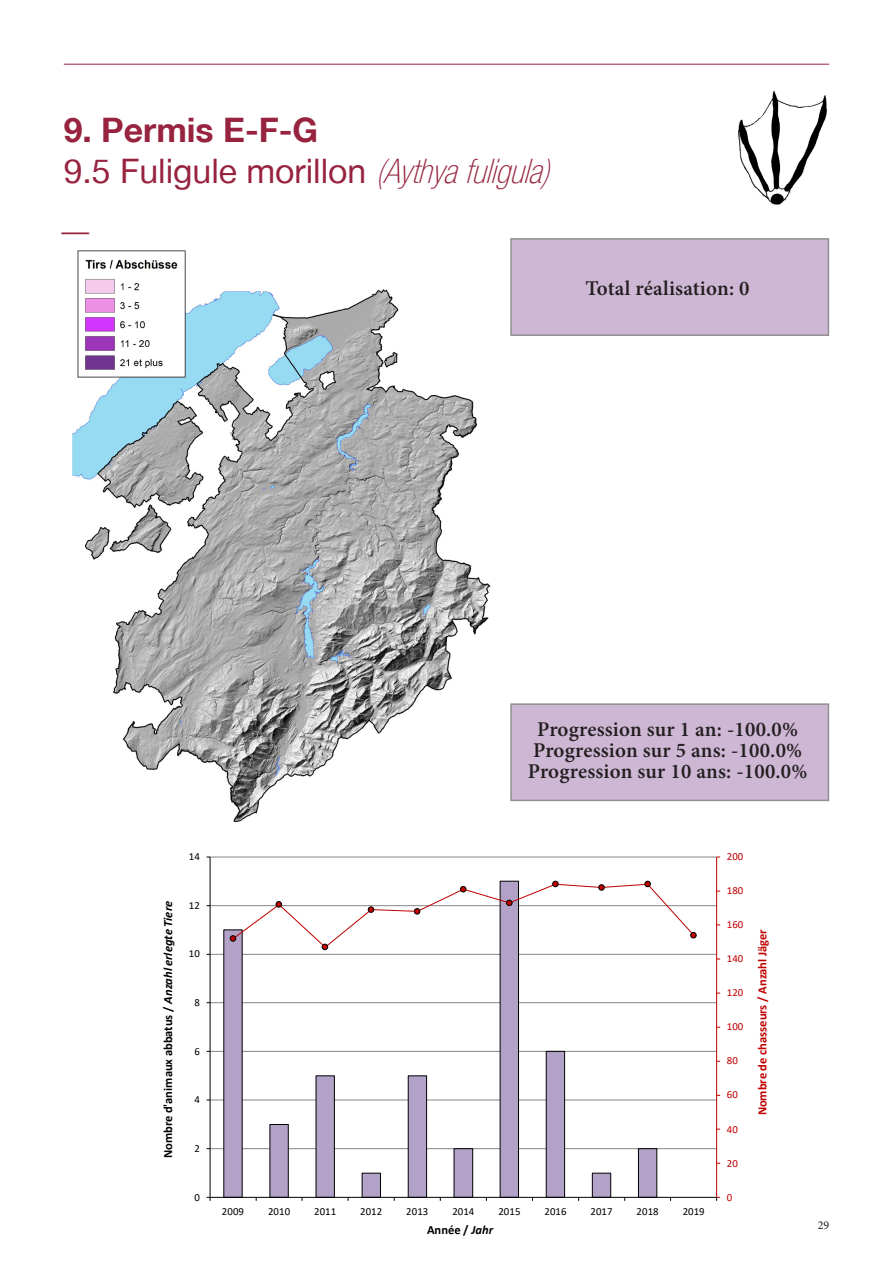
<style>
.page{position:relative;width:893px;height:1263px;background:#fff}
.page>*{position:absolute;margin:0;border:0;box-sizing:border-box;transform-origin:0 0}
._01_titre_principale{font:33.75px/40.5px "Helvetica Neue LT";color:#97233f}
._01_titre_principale-2{font:33.75px "Minion Pro";color:#97233f}
._05_texte_principal{font:600 21px/21px "Minion Pro";letter-spacing:.01em;color:#231f20;text-align:center}
.t1{font:700 12.6px "Calibri";color:#000}
.t2{font:700 12.6px "Calibri";letter-spacing:-.005em;color:#c00000}
.t3{font:12px "Minion Pro";color:#231f20}
.t4{font:10.8px "Calibri";letter-spacing:.005em;color:#000}
.t5{font:10.8px "Calibri";letter-spacing:.005em;color:#c00000}
.s1{font-weight:700}
.s2{font-weight:100;font-style:italic;font-stretch:condensed}
.s3{font-style:italic}
</style>
<div class="page">
<hr style="left:64px;top:64px;width:765px;height:1px;background:#97233f">
<div style="left:511px;top:239px;width:317px;height:96px;background:#cdb7d4"></div>
<div style="left:511px;top:704px;width:317px;height:96px;background:#cdb7d4"></div>
<img style="left:738px;top:90px;width:89px;height:115px">
<img style="left:72px;top:250px;width:419px;height:572px">
<hr style="left:210px;top:1148px;width:507px;height:1px;background:#868686">
<hr style="left:210px;top:1100px;width:507px;height:1px;background:#868686">
<hr style="left:210px;top:1051px;width:507px;height:1px;background:#868686">
<hr style="left:210px;top:1002px;width:507px;height:1px;background:#868686">
<hr style="left:210px;top:954px;width:507px;height:1px;background:#868686">
<hr style="left:210px;top:905px;width:507px;height:1px;background:#868686">
<hr style="left:210px;top:857px;width:507px;height:1px;background:#868686">
<svg style="left:223px;top:905px;width:434px;height:292px"></svg>
<hr style="left:716px;top:857px;width:1px;height:340px;background:#c00000">
<hr style="left:210px;top:857px;width:1px;height:340px;background:#000">
<hr style="left:210px;top:1197px;width:507px;height:1px;background:#000">
<svg style="left:230px;top:881px;width:466px;height:69px"></svg>
<p class="_01_titre_principale" style="left:64px;top:109px;width:489px"><span class="s1">9. Permis E-F-G<br></span>9.5 Fuligule morillon <span class="s2">(Aythyafuligula)</span></p>
<p class="_01_titre_principale-2" style="left:60px;top:208px;width:33px">—</p>
<p class="_05_texte_principal" style="left:586px;top:277px;width:166px">Total réalisation: 0</p>
<p class="_05_texte_principal" style="left:528px;top:718px;width:281px">Progression sur 1 an: -100.0%<br>Progression sur 5 ans: -100.0%<br>Progression sur 10 ans: -100.0%</p>
<p class="t4" style="left:189px;top:849px;width:13px">14</p>
<p class="t1" style="left:159px;top:1158px;width:259px;rotate:-90deg">Nombre d'animaux abbatus / <span class="s3">Anzahl erlegte Tiere</span></p>
<p class="t4" style="left:189px;top:898px;width:13px">12</p>
<p class="t4" style="left:189px;top:946px;width:13px">10</p>
<p class="t4" style="left:194px;top:995px;width:7px">8</p>
<p class="t4" style="left:194px;top:1044px;width:7px">6</p>
<p class="t4" style="left:194px;top:1092px;width:7px">4</p>
<p class="t4" style="left:194px;top:1141px;width:7px">2</p>
<p class="t4" style="left:194px;top:1189px;width:7px">0</p>
<p class="t4" style="left:222px;top:1204px;width:24px">2009</p>
<p class="t4" style="left:268px;top:1204px;width:24px">2010</p>
<p class="t4" style="left:314px;top:1204px;width:24px">2011</p>
<p class="t4" style="left:360px;top:1204px;width:24px">2012</p>
<p class="t4" style="left:406px;top:1204px;width:24px">2013</p>
<p class="t4" style="left:452px;top:1204px;width:24px">2014</p>
<p class="t4" style="left:498px;top:1204px;width:24px">2015</p>
<p class="t4" style="left:544px;top:1204px;width:24px">2016</p>
<p class="t4" style="left:590px;top:1204px;width:24px">2017</p>
<p class="t4" style="left:637px;top:1204px;width:24px">2018</p>
<p class="t4" style="left:683px;top:1204px;width:24px">2019</p>
<p class="t1" style="left:427px;top:1221px;width:68px">Année / <span class="s3">Jahr</span></p>
<p class="t5" style="left:727px;top:849px;width:18px">200</p>
<p class="t5" style="left:727px;top:883px;width:18px">180</p>
<p class="t5" style="left:727px;top:917px;width:18px">160</p>
<p class="t5" style="left:727px;top:951px;width:18px">140</p>
<p class="t5" style="left:727px;top:985px;width:18px">120</p>
<p class="t5" style="left:727px;top:1019px;width:18px">100</p>
<p class="t5" style="left:727px;top:1053px;width:13px">80</p>
<p class="t5" style="left:727px;top:1087px;width:13px">60</p>
<p class="t5" style="left:727px;top:1121px;width:13px">40</p>
<p class="t5" style="left:727px;top:1155px;width:13px">20</p>
<p class="t5" style="left:727px;top:1189px;width:7px">0</p>
<p class="t2" style="left:753px;top:1115px;width:188px;rotate:-90deg">Nombre de chasseurs / Anzahl Jäger</p>
<p class="t3" style="left:818px;top:1217px;width:13px">29</p>
</div>
